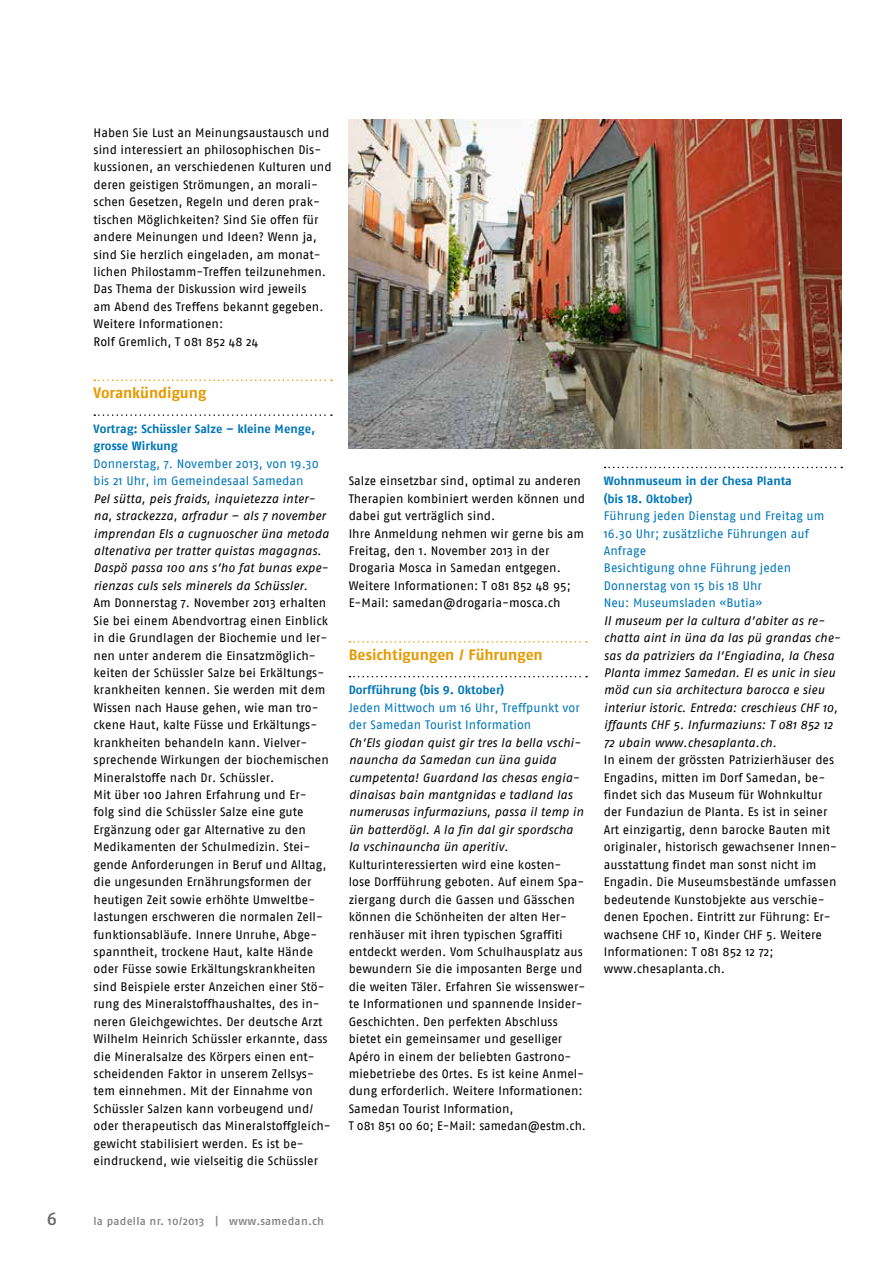
<style>
.page{position:relative;width:893px;height:1263px;background:#fff}
.page>*{position:absolute;margin:0;border:0;box-sizing:border-box;transform-origin:0 0}
.t1{font:18px "Fago No Med";color:#676767}
.t2{font:700 15px "Fago No Lf";letter-spacing:-.005em;color:#e79900}
.t3{font:12.3px/17.4px "Fago No";letter-spacing:.005em;color:#000}
.t4{font:italic 12.3px/17.4px "Fago No";letter-spacing:.005em;color:#000}
.t5{font:12.3px/17.4px "Fago No";letter-spacing:.005em;color:#0076b9}
.t6{font:700 12px/17.4px "Fago No Lf";color:#0076b9}
.t7{font:11.25px "Fago No Med";letter-spacing:.02em;color:#818181}
</style>
<div class="page">
<svg style="left:94px;top:379px;width:238px;height:2px"></svg>
<svg style="left:94px;top:414px;width:238px;height:2px"></svg>
<svg style="left:349px;top:641px;width:238px;height:1px"></svg>
<svg style="left:349px;top:676px;width:238px;height:1px"></svg>
<svg style="left:605px;top:467px;width:237px;height:1px"></svg>
<img style="left:349px;top:119px;width:493px;height:329px">
<p class="t3" style="left:94px;top:123px;width:240px">Haben Sie Lust an Meinungsaustausch und sind interessiert an philosophischen Dis&shy;kussionen, an verschiedenen Kulturen und deren geistigen Strömungen, an morali&shy;schen Gesetzen, Regeln und deren prak&shy;tischen Möglichkeiten? Sind Sie offen für andere Meinungen und Ideen? Wenn ja, sind Sie herzlich eingeladen, am monat&shy;lichen Philostamm-Treffen teilzunehmen.<br>Das Thema der Diskussion wird jeweils<br>am Abend des Treffens bekannt gegeben.<br>Weitere Informationen:<br>Rolf Gremlich, T 081 852 48 24</p>
<p class="t2" style="left:94px;top:384px;width:114px">Vorankündigung</p>
<p class="t6" style="left:94px;top:420px;width:223px">Vortrag: Schüssler Salze – kleine Menge, grosse Wirkung</p>
<p class="t5" style="left:94px;top:455px;width:227px">Donnerstag, 7. November 2013, von 19.30 bis 21 Uhr, im Gemeindesaal Samedan</p>
<p class="t4" style="left:94px;top:489px;width:237px">Pel sütta, peis fraids, inquietezza inter&shy;na, strackezza, arfradur – als 7 november imprendan Els a cugnuoscher üna metoda altenativa per tratter quistas magagnas.<br>Daspö passa 100 ans s’ho fat bunas expe&shy;rienzas culs sels minerels da Schüssler.</p>
<p class="t3" style="left:94px;top:594px;width:239px">Am Donnerstag 7. November 2013 erhalten Sie bei einem Abendvortrag einen Einblick in die Grundlagen der Biochemie und ler&shy;nen unter anderem die Einsatzmöglich&shy;keiten der Schüssler Salze bei Erkältungs&shy;krankheiten kennen. Sie werden mit dem Wissen nach Hause gehen, wie man tro&shy;ckene Haut, kalte Füsse und Erkältungs&shy;krankheiten behandeln kann. Vielver&shy;sprechende Wirkungen der biochemischen Mineralstoffe nach Dr. Schüssler.<br>Mit über 100 Jahren Erfahrung und Er-<br>folg sind die Schüssler Salze eine gute Ergänzung oder gar Alternative zu den Medikamenten der Schulmedizin. Stei&shy;gende Anforderungen in Beruf und Alltag, die ungesunden Ernährungsformen der heutigen Zeit sowie erhöhte Umweltbe&shy;lastungen erschweren die normalen Zell&shy;funktionsabläufe. Innere Unruhe, Abge&shy;spanntheit, trockene Haut, kalte Hände oder Füsse sowie Erkältungskrankheiten sind Beispiele erster Anzeichen einer Stö&shy;rung des Mineralstoffhaushaltes, des in&shy;neren Gleichgewichtes. Der deutsche Arzt Wilhelm Heinrich Schüssler erkannte, dass die Mineralsalze des Körpers einen ent&shy;scheidenden Faktor in unserem Zellsys&shy;tem einnehmen. Mit der Einnahme von Schüssler Salzen kann vorbeugend und/ oder therapeutisch das Mineralstoffgleich&shy;gewicht stabilisiert werden. Es ist be&shy;eindruckend, wie vielseitig die Schüssler</p>
<h1 class="t1" style="left:47px;top:1208px;width:12px">6</h1>
<p class="t7" style="left:94px;top:1214px;width:232px">la padella nr. 10/2013 | www.samedan.ch</p>
<p class="t3" style="left:349px;top:472px;width:238px">Salze einsetzbar sind, optimal zu anderen Therapien kombiniert werden können und dabei gut verträglich sind.<br>Ihre Anmeldung nehmen wir gerne bis am Freitag, den 1. November 2013 in der Drogaria Mosca in Samedan entgegen.<br>Weitere Informationen: T 081 852 48 95; E-Mail: samedan@drogaria-mosca.ch</p>
<p class="t2" style="left:349px;top:645px;width:196px">Besichtigungen / Führungen</p>
<p class="t6" style="left:349px;top:681px;width:157px">Dorfführung (bis 9. Oktober)</p>
<p class="t5" style="left:349px;top:699px;width:233px">Jeden Mittwoch um 16 Uhr, Treffpunkt vor der Samedan Tourist Information</p>
<p class="t4" style="left:349px;top:734px;width:236px">Ch’Els giodan quist gir tres la bella vschi&shy;nauncha da Samedan cun üna guida cumpetenta! Guardand las chesas engia&shy;dinaisas bain mantgnidas e tadland las numerusas infurmaziuns, passa il temp in ün batterdögl. A la fin dal gir spordscha la vschinauncha ün aperitiv.</p>
<p class="t3" style="left:349px;top:856px;width:239px">Kulturinteressierten wird eine kosten&shy;lose Dorfführung geboten. Auf einem Spa&shy;ziergang durch die Gassen und Gässchen können die Schönheiten der alten Her&shy;renhäuser mit ihren typischen Sgraffiti entdeckt werden. Vom Schulhausplatz aus bewundern Sie die imposanten Berge und die weiten Täler. Erfahren Sie wissenswer&shy;te Informationen und spannende Insider-Geschichten. Den perfekten Abschluss bietet ein gemeinsamer und geselliger Apéro in einem der beliebten Gastrono&shy;miebetriebe des Ortes. Es ist keine Anmel&shy;dung erforderlich. Weitere Informationen:<br>Samedan Tourist Information,<br>T 081 851 00 60; E-Mail: samedan@estm.ch.</p>
<p class="t6" style="left:604px;top:472px;width:190px">Wohnmuseum in der Chesa Planta (bis 18. Oktober)</p>
<p class="t5" style="left:604px;top:507px;width:222px">Führung jeden Dienstag und Freitag um<br>16.30 Uhr; zusätzliche Führungen auf<br>Anfrage<br>Besichtigung ohne Führung jeden<br>Donnerstag von 15 bis 18 Uhr<br>Neu: Museumsladen «Butia»</p>
<p class="t4" style="left:604px;top:612px;width:238px">Il museum per la cultura d’abiter as re&shy;chatta aint in üna da las pü grandas che&shy;sas da patriziers da l’Engiadina, la Chesa Planta immez Samedan. El es unic in sieu möd cun sia architectura barocca e sieu interiur istoric. Entreda: creschieus CHF 10, iffaunts CHF 5. Infurmaziuns: T 081 852 12<br>72 ubain www.chesaplanta.ch.</p>
<p class="t3" style="left:604px;top:751px;width:235px">In einem der grössten Patrizierhäuser des Engadins, mitten im Dorf Samedan, be&shy;findet sich das Museum für Wohnkultur der Fundaziun de Planta. Es ist in seiner Art einzigartig, denn barocke Bauten mit originaler, historisch gewachsener Innen&shy;ausstattung findet man sonst nicht im Engadin. Die Museumsbestände umfassen bedeutende Kunstobjekte aus verschie&shy;denen Epochen. Eintritt zur Führung: Er&shy;wachsene CHF 10, Kinder CHF 5. Weitere Informationen: T 081 852 12 72; www.chesaplanta.ch.</p>
</div>
